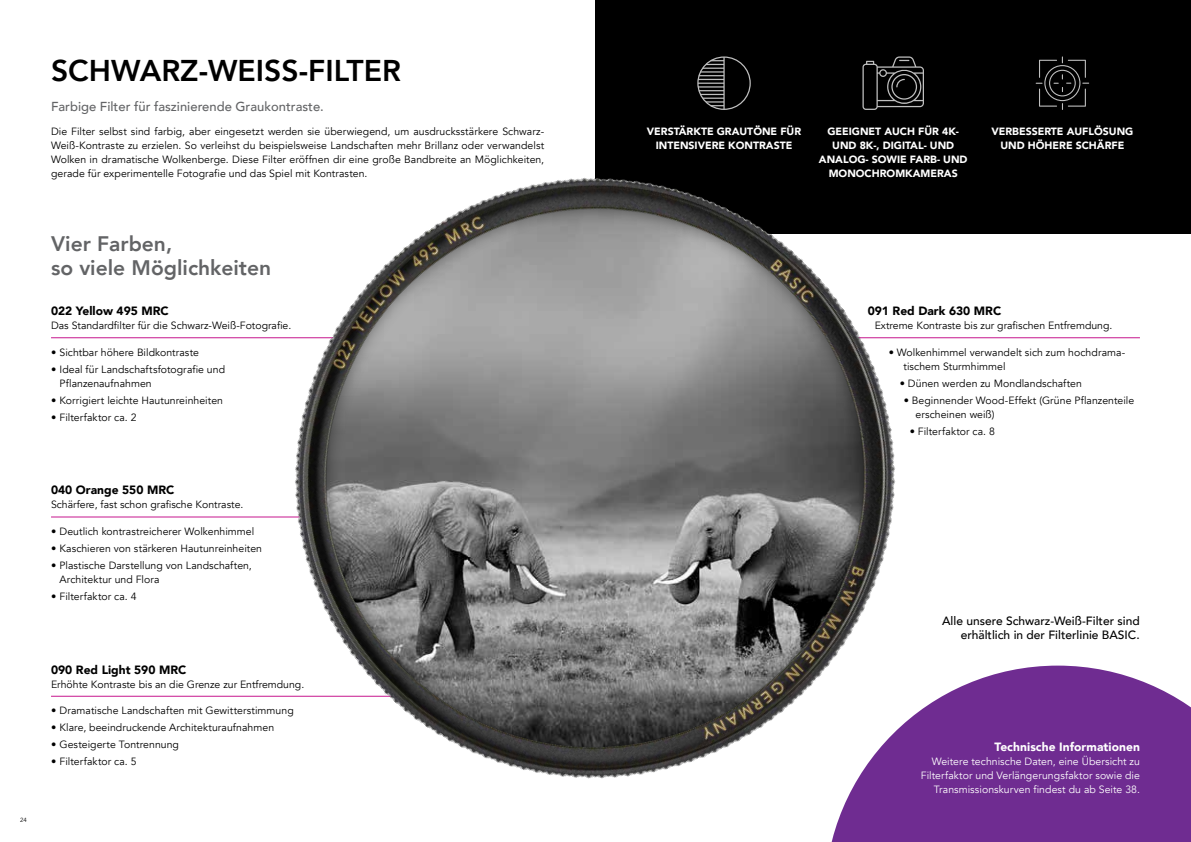
<style>
.page{position:relative;width:1191px;height:842px;background:#fff}
.page>*{position:absolute;margin:0;border:0;box-sizing:border-box;transform-origin:0 0}
.t1{font:800 30px "Avenir";color:#000}
.t2{font:800 21px/24px "Avenir";color:#636466}
.t3{font:500 13px "Avenir LT Com";color:#636466}
.t4{font:500 12px/14px "Avenir LT Com";color:#000;text-align:right}
.t5{font:900 12px "Avenir";color:#000}
.t6{font:900 12px "Avenir";letter-spacing:.005em;color:#fff}
.t7{font:10.5px/14px "Avenir LT Com";letter-spacing:.005em;color:#000}
.t8{font:10.5px "Avenir";color:#000}
.t9{font:900 10.5px/14px "Avenir";color:#fff;text-align:center}
.t10{font:10.5px/14px "Avenir LT Com";letter-spacing:.005em;color:#fff;text-align:right}
.t11{font:6px "Avenir LT Com";color:#000}
</style>
<div class="page">
<hr style="left:51px;top:517px;width:527px;height:1px;background:#c6168d">
<hr style="left:613px;top:337px;width:527px;height:1px;background:#c6168d">
<div style="left:595px;top:0;width:596px;height:233px;background:#000"></div>
<svg style="left:862px;top:56px;width:62px;height:54px"></svg>
<hr style="left:51px;top:337px;width:527px;height:1px;background:#c6168d">
<hr style="left:51px;top:696px;width:527px;height:1px;background:#c6168d">
<img style="left:290px;top:177px;width:611px;height:602px">
<div style="left:697px;top:56px;width:54px;height:54px;border:1px solid #fff;border-radius:50%"></div>
<hr style="left:723px;top:57px;width:1px;height:52px;background:#fff">
<svg style="left:698px;top:75px;width:26px;height:9px"></svg>
<svg style="left:702px;top:60px;width:22px;height:9px"></svg>
<hr style="left:698px;top:86px;width:26px;height:2px;background:#fff">
<hr style="left:700px;top:71px;width:24px;height:2px;background:#fff">
<svg style="left:699px;top:90px;width:25px;height:16px"></svg>
<svg style="left:1035px;top:56px;width:54px;height:54px"></svg>
<svg style="left:824px;top:666px;width:367px;height:176px;fill:#6f2c91"></svg>
<h1 class="t1" style="left:51px;top:47px;width:351px">SCHWARZ-WEISS-FILTER</h1>
<p class="t3" style="left:51px;top:99px;width:274px">Farbige Filter für faszinierende Graukontraste.</p>
<p class="t7" style="left:51px;top:125px;width:495px;text-align:justify">Die Filter selbst sind farbig, aber eingesetzt werden sie überwiegend, um ausdrucksstärkere Schwarz-Weiß-Kontraste zu erzielen. So verleihst du beispielsweise Landschaften mehr Brillanz oder verwandelst Wolken in dramatische Wolkenberge. Diese Filter eröffnen dir eine große Bandbreite an Möglichkeiten, gerade für experimentelle Fotografie und das Spiel mit Kontrasten.</p>
<h2 class="t2" style="left:51px;top:232px;width:222px">Vier Farben,<br>so viele Möglichkeiten</h2>
<p class="t5" style="left:51px;top:301px;width:119px">022 Yellow 495 MRC</p>
<p class="t8" style="left:51px;top:319px;width:242px">Das Standardfilter für die Schwarz-Weiß-Fotografie.</p>
<p class="t7" style="left:51px;top:346px;width:149px">• Sichtbar höhere Bildkontraste</p>
<p class="t7" style="left:60px;top:362px;width:167px;text-indent:-9px">• Ideal für Landschaftsfotografie und<br>Pflanzenaufnahmen</p>
<p class="t7" style="left:51px;top:393px;width:174px">• Korrigiert leichte Hautunreinheiten</p>
<p class="t7" style="left:51px;top:410px;width:87px">• Filterfaktor ca. 2</p>
<p class="t5" style="left:51px;top:480px;width:125px">040 Orange 550 MRC</p>
<p class="t8" style="left:51px;top:498px;width:194px">Schärfere, fast schon grafische Kontraste.</p>
<p class="t7" style="left:51px;top:525px;width:205px">• Deutlich kontrastreicherer Wolkenhimmel</p>
<p class="t7" style="left:51px;top:542px;width:213px">• Kaschieren von stärkeren Hautunreinheiten</p>
<p class="t7" style="left:60px;top:558px;width:194px;text-indent:-9px">• Plastische Darstellung von Landschaften,<br>Architektur und Flora</p>
<p class="t7" style="left:51px;top:589px;width:87px">• Filterfaktor ca. 4</p>
<p class="t11" style="left:20px;top:816px;width:8px">24</p>
<p class="t5" style="left:51px;top:659px;width:137px">090 Red Light 590 MRC</p>
<p class="t8" style="left:51px;top:678px;width:255px">Erhöhte Kontraste bis an die Grenze zur Entfremdung.</p>
<p class="t7" style="left:51px;top:704px;width:244px">• Dramatische Landschaften mit Gewitterstimmung</p>
<p class="t7" style="left:51px;top:721px;width:225px">• Klare, beeindruckende Architekturaufnahmen</p>
<p class="t7" style="left:51px;top:738px;width:129px">• Gesteigerte Tontrennung</p>
<p class="t7" style="left:51px;top:754px;width:87px">• Filterfaktor ca. 5</p>
<p class="t9" style="left:647px;top:124px;width:156px">VERSTÄRKTE GRAUTÖNE FÜR<br>INTENSIVERE KONTRASTE</p>
<p class="t9" style="left:819px;top:124px;width:150px">GEEIGNET AUCH FÜR 4K-<br>UND 8K-, DIGITAL- UND<br>ANALOG- SOWIE FARB- UND<br>MONOCHROMKAMERAS</p>
<p class="t9" style="left:991px;top:124px;width:143px">VERBESSERTE AUFLÖSUNG<br>UND HÖHERE SCHÄRFE</p>
<p class="t5" style="left:867px;top:301px;width:135px">091 Red Dark 630 MRC</p>
<p class="t8" style="left:874px;top:319px;width:239px">Extreme Kontraste bis zur grafischen Entfremdung.</p>
<p class="t7" style="left:903px;top:346px;width:223px;text-indent:-15px">• Wolkenhimmel verwandelt sich zum hochdrama&shy;tischem Sturmhimmel</p>
<p class="t7" style="left:899px;top:376px;width:184px">• Dünen werden zu Mondlandschaften</p>
<p class="t7" style="left:915px;top:393px;width:220px;text-indent:-12px">• Beginnender Wood-Effekt (Grüne Pflanzenteile erscheinen weiß)</p>
<p class="t7" style="left:909px;top:424px;width:87px">• Filterfaktor ca. 8</p>
<p class="t4" style="left:942px;top:614px;width:199px">Alle unsere Schwarz-Weiß-Filter sind erhältlich in der Filterlinie BASIC.</p>
<p class="t6" style="left:994px;top:737px;width:147px">Technische Informationen</p>
<p class="t10" style="left:920px;top:755px;width:221px">Weitere technische Daten, eine Übersicht zu<br>Filterfaktor und Verlängerungsfaktor sowie die<br>Transmissionskurven findest du ab Seite 38.</p>
</div>
